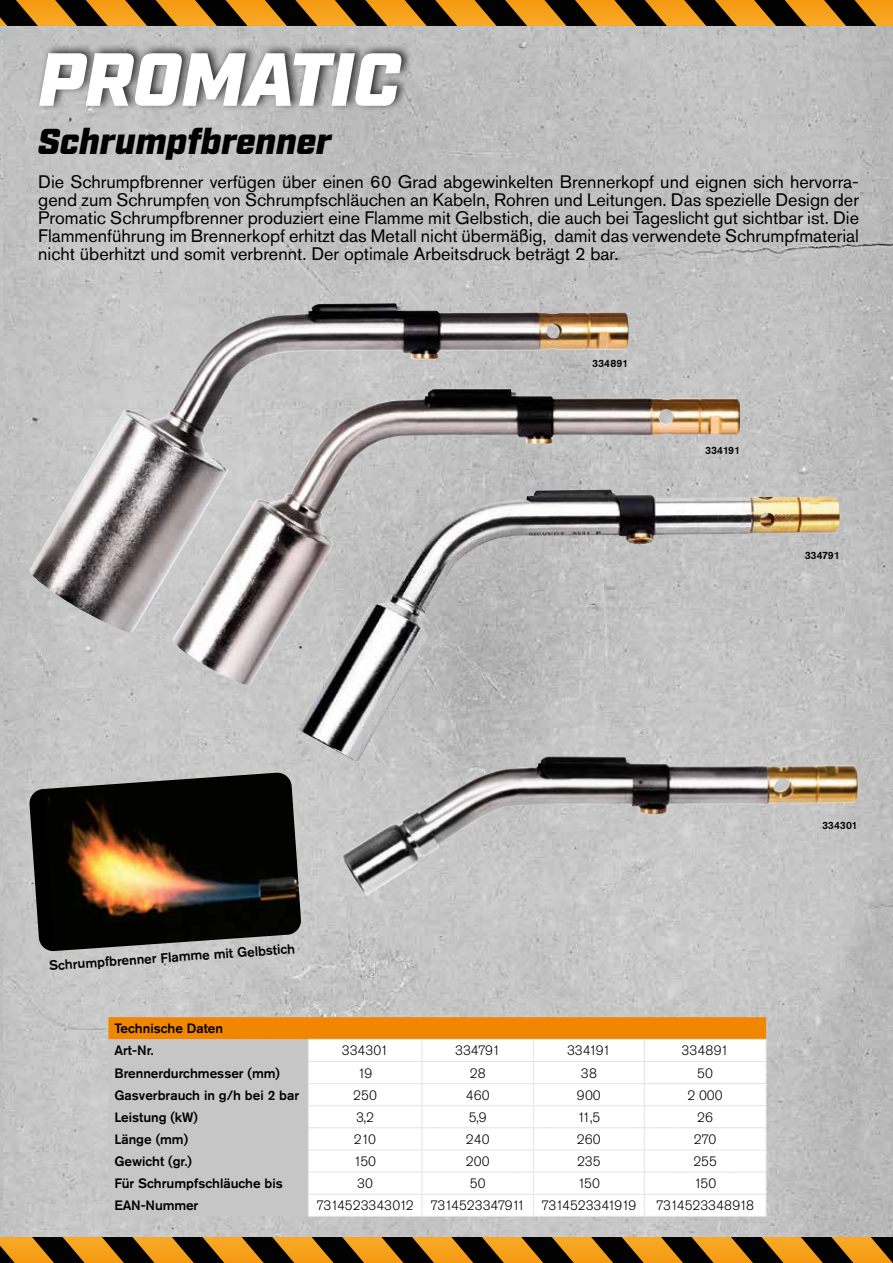
<style>
.page{position:relative;width:893px;height:1263px;background:#fff}
.page>*{position:absolute;margin:0;border:0;box-sizing:border-box;transform-origin:0 0}
.t1{font:italic 900 75px "Industry";color:#fff}
.t2{font:italic 900 36px "Industry";color:#000}
.t3{font:18px/18px "Akzidenz Grotesk Std";color:#000;text-align:justify}
.t4{font:500 13.5px/22.2px "Akzidenz Grotesk Std";color:#000}
.t5{font:300 13.5px "Akzidenz Grotesk Std";color:#000}
.t6{font:300 13.5px "Akzidenz Grotesk Std";letter-spacing:-.05em;color:#000}
.t7{font:500 10.5px "Akzidenz Grotesk Std";letter-spacing:.01em;color:#000}
</style>
<div class="page">
<img style="left:2px;top:26px;width:891px;height:1211px">
<hr style="left:0;top:26px;width:2px;height:1211px;background:#c0c0c0">
<div style="left:0;top:1237px;width:893px;height:26px;background:#f6a31d"></div>
<svg style="left:871px;top:1237px;width:22px;height:26px"></svg>
<svg style="left:801px;top:1237px;width:56px;height:26px"></svg>
<svg style="left:731px;top:1237px;width:56px;height:26px"></svg>
<svg style="left:661px;top:1237px;width:56px;height:26px"></svg>
<svg style="left:591px;top:1237px;width:56px;height:26px"></svg>
<svg style="left:521px;top:1237px;width:56px;height:26px"></svg>
<svg style="left:312px;top:1237px;width:56px;height:26px"></svg>
<svg style="left:242px;top:1237px;width:56px;height:26px"></svg>
<svg style="left:172px;top:1237px;width:56px;height:26px"></svg>
<svg style="left:102px;top:1237px;width:56px;height:26px"></svg>
<svg style="left:32px;top:1237px;width:56px;height:26px"></svg>
<svg style="left:451px;top:1237px;width:57px;height:26px"></svg>
<svg style="left:381px;top:1237px;width:57px;height:26px"></svg>
<div style="left:0;top:0;width:893px;height:26px;background:#f6a11b"></div>
<svg style="left:0;top:0;width:38px;height:26px"></svg>
<svg style="left:52px;top:0;width:56px;height:26px"></svg>
<svg style="left:121px;top:0;width:57px;height:26px"></svg>
<svg style="left:191px;top:0;width:57px;height:26px"></svg>
<svg style="left:261px;top:0;width:56px;height:26px"></svg>
<svg style="left:331px;top:0;width:56px;height:26px"></svg>
<svg style="left:401px;top:0;width:56px;height:26px"></svg>
<svg style="left:471px;top:0;width:56px;height:26px"></svg>
<svg style="left:541px;top:0;width:56px;height:26px"></svg>
<svg style="left:611px;top:0;width:56px;height:26px"></svg>
<svg style="left:681px;top:0;width:56px;height:26px"></svg>
<svg style="left:750px;top:0;width:57px;height:26px"></svg>
<svg style="left:820px;top:0;width:56px;height:26px"></svg>
<svg style="left:0;top:1245px;width:18px;height:18px"></svg>
<div style="left:35px;top:43px;width:378px;height:69px;background:#000;opacity:.75"></div>
<hr style="left:308px;top:1216px;width:114px;height:1px;background:#e3e3e3">
<hr style="left:422px;top:1216px;width:112px;height:1px;background:#e3e3e3">
<hr style="left:534px;top:1216px;width:110px;height:1px;background:#e3e3e3">
<svg style="left:108px;top:1017px;width:659px;height:199px"></svg>
<hr style="left:644px;top:1194px;width:122px;height:1px;background:#e3e3e3">
<hr style="left:644px;top:1216px;width:122px;height:1px;background:#e3e3e3">
<img style="left:297px;top:490px;width:543px;height:271px">
<img style="left:173px;top:389px;width:567px;height:296px">
<img style="left:29px;top:303px;width:599px;height:329px">
<img style="left:342px;top:756px;width:516px;height:140px">
<img style="left:29px;top:773px;width:272px;height:178px">
<h1 class="t1" style="left:38px;top:35px;width:363px">PROMATIC</h1>
<h2 class="t2" style="left:38px;top:120px;width:295px">Schrumpfbrenner</h2>
<p class="t3" style="left:38px;top:172px;width:822px">Die Schrumpfbrenner verfügen über einen 60 Grad abgewinkelten Brennerkopf und eignen sich hervorra&shy;gend zum Schrumpfen von Schrumpfschläuchen an Kabeln, Rohren und Leitungen. Das spezielle Design der Promatic Schrumpfbrenner produziert eine Flamme mit Gelbstich, die auch bei Tageslicht gut sichtbar ist. Die Flammenführung im Brennerkopf erhitzt das Metall nicht übermäßig, damit das verwendete Schrumpfmaterial nicht überhitzt und somit verbrennt. Der optimale Arbeitsdruck beträgt 2 bar.</p>
<p class="t7" style="left:592px;top:357px;width:38px">334891</p>
<p class="t7" style="left:705px;top:444px;width:37px">334191</p>
<p class="t7" style="left:805px;top:548px;width:37px">334791</p>
<p class="t4" style="left:48px;top:954px;width:248px;rotate:-4deg">Schrumpfbrenner Flamme mit Gelbstich</p>
<p class="t4" style="left:114px;top:1017px;width:110px">Technische Daten<br>Art-Nr.</p>
<p class="t5" style="left:342px;top:1043px;width:48px">334301</p>
<p class="t5" style="left:455px;top:1043px;width:47px">334791</p>
<p class="t5" style="left:567px;top:1043px;width:45px">334191</p>
<p class="t5" style="left:682px;top:1043px;width:49px">334891</p>
<p class="t4" style="left:114px;top:1061px;width:167px">Brennerdurchmesser (mm)</p>
<p class="t5" style="left:358px;top:1065px;width:16px">19</p>
<p class="t5" style="left:470px;top:1065px;width:17px">28</p>
<p class="t5" style="left:581px;top:1065px;width:18px">38</p>
<p class="t5" style="left:697px;top:1065px;width:17px">50</p>
<p class="t4" style="left:114px;top:1083px;width:186px">Gasverbrauch in g/h bei 2 bar</p>
<p class="t5" style="left:353px;top:1087px;width:25px">250</p>
<p class="t5" style="left:466px;top:1087px;width:26px">460</p>
<p class="t5" style="left:577px;top:1087px;width:25px">900</p>
<p class="t5" style="left:688px;top:1087px;width:36px">2 000</p>
<p class="t4" style="left:114px;top:1106px;width:85px">Leistung (kW)</p>
<p class="t5" style="left:356px;top:1109px;width:19px">3,2</p>
<p class="t5" style="left:469px;top:1109px;width:19px">5,9</p>
<p class="t5" style="left:577px;top:1109px;width:25px">11,5</p>
<p class="t5" style="left:697px;top:1109px;width:17px">26</p>
<p class="t4" style="left:114px;top:1128px;width:75px">Länge (mm)</p>
<p class="t5" style="left:354px;top:1132px;width:24px">210</p>
<p class="t5" style="left:466px;top:1132px;width:25px">240</p>
<p class="t5" style="left:577px;top:1132px;width:25px">260</p>
<p class="t5" style="left:694px;top:1132px;width:24px">270</p>
<p class="t4" style="left:114px;top:1150px;width:79px">Gewicht (gr.)</p>
<p class="t5" style="left:354px;top:1154px;width:24px">150</p>
<p class="t5" style="left:466px;top:1154px;width:25px">200</p>
<p class="t5" style="left:577px;top:1154px;width:25px">235</p>
<p class="t5" style="left:693px;top:1154px;width:25px">255</p>
<p class="t4" style="left:114px;top:1172px;width:170px">Für Schrumpfschläuche bis</p>
<p class="t5" style="left:357px;top:1176px;width:18px">30</p>
<p class="t5" style="left:470px;top:1176px;width:17px">50</p>
<p class="t5" style="left:578px;top:1176px;width:24px">150</p>
<p class="t5" style="left:694px;top:1176px;width:24px">150</p>
<p class="t4" style="left:114px;top:1194px;width:85px">EAN-Nummer</p>
<p class="t5" style="left:316px;top:1198px;width:99px">7314523343012</p>
<p class="t6" style="left:431px;top:1198px;width:207px">7314523347911 7314523341919</p>
<p class="t5" style="left:656px;top:1198px;width:99px">7314523348918</p>
<p class="t7" style="left:822px;top:818px;width:37px">334301</p>
</div>
